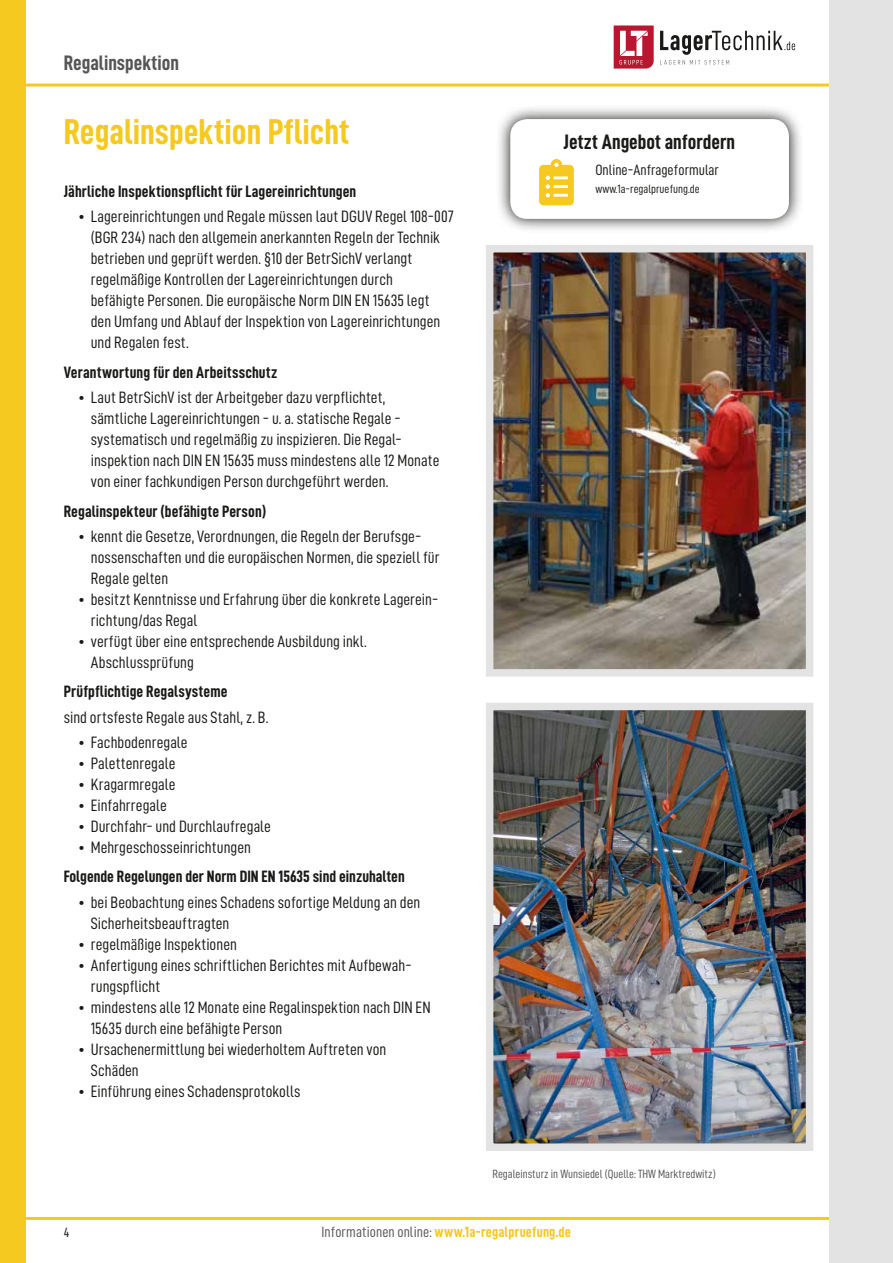
<style>
.page{position:relative;width:893px;height:1263px;background:#fff}
.page>*{position:absolute;margin:0;border:0;box-sizing:border-box;transform-origin:0 0}
.t1{font:36px "D DIN Condensed Bold";color:#f5c91f}
.t2{font:21px "D DIN Condensed Bold";color:#1a1a18}
.t3{font:21px "D DIN Condensed Bold";color:#565656}
.t4{font:16.5px/21px "D DIN Condensed";color:#1a1a18}
.t5{font:16.5px "D DIN Condensed Bold";letter-spacing:.005em;color:#1a1a18}
.t6{font:15px "D DIN Condensed Bold";letter-spacing:.01em;color:#f5c91f}
.t7{font:15px "D DIN Condensed";color:#1a1a18}
.t8{font:13.5px "D DIN Condensed";color:#1a1a18}
.t9{font:12px "D DIN Condensed";color:#565656}
.t10{font:12px "D DIN Condensed";color:#1a1a18}
.s1{font-family:"D DIN Condensed";color:#565656}
</style>
<div class="page">
<hr style="left:0;top:1217px;width:893px;height:3px;background:#f5c91f">
<hr style="left:0;top:84px;width:893px;height:3px;background:#f5c91f">
<div style="left:0;top:0;width:26px;height:1263px;background:#f5c91f"></div>
<svg style="left:660px;top:31px;width:135px;height:34px"></svg>
<svg style="left:614px;top:26px;width:40px;height:43px"></svg>
<div style="left:829px;top:0;width:64px;height:1263px;background:#e3e3e3"></div>
<img style="left:495px;top:712px;width:309px;height:430px">
<div style="left:486px;top:703px;width:327px;height:448px;border:8px solid #e3e3e3"></div>
<img style="left:495px;top:254px;width:309px;height:414px">
<div style="left:486px;top:245px;width:327px;height:432px;border:8px solid #e3e3e3"></div>
<svg style="left:499px;top:108px;width:301px;height:122px"></svg>
<div style="left:510px;top:119px;width:279px;height:100px;background:#fff;border-radius:17px"></div>
<svg style="left:539px;top:159px;width:35px;height:46px"></svg>
<p class="t3" style="left:64px;top:51px;width:117px">Regalinspektion</p>
<h1 class="t1" style="left:64px;top:112px;width:287px">Regalinspektion Pflicht</h1>
<p class="t5" style="left:64px;top:182px;width:294px">Jährliche Inspektionspflicht für Lagereinrichtungen</p>
<p class="t4" style="left:91px;top:206px;width:364px;text-indent:-13px">• Lagereinrichtungen und Regale müssen laut DGUV Regel 108-007 (BGR 234) nach den allgemein anerkannten Regeln der Technik betrieben und geprüft werden. §10 der BetrSichV verlangt regelmäßige Kontrollen der Lagereinrichtungen durch<br>befähigte Personen. Die europäische Norm DIN EN 15635 legt den Umfang und Ablauf der Inspektion von Lagereinrichtungen und Regalen fest.</p>
<p class="t5" style="left:64px;top:363px;width:215px">Verantwortung für den Arbeitsschutz</p>
<p class="t4" style="left:91px;top:386px;width:350px;text-indent:-13px">• Laut BetrSichV ist der Arbeitgeber dazu verpflichtet, sämtliche Lagereinrichtungen - u. a. statische Regale - systematisch und regelmäßig zu inspizieren. Die Regal&shy;inspektion nach DIN EN 15635 muss mindestens alle 12 Monate von einer fachkundigen Person durchgeführt werden.</p>
<p class="t5" style="left:64px;top:502px;width:204px">Regalinspekteur (befähigte Person)</p>
<p class="t4" style="left:91px;top:525px;width:350px;text-indent:-13px">• kennt die Gesetze, Verordnungen, die Regeln der Berufsge&shy;nossenschaften und die europäischen Normen, die speziell für<br>Regale gelten</p>
<p class="t4" style="left:91px;top:588px;width:349px;text-indent:-13px">• besitzt Kenntnisse und Erfahrung über die konkrete Lagerein&shy;richtung/das Regal</p>
<p class="t4" style="left:91px;top:630px;width:277px;text-indent:-13px">• verfügt über eine entsprechende Ausbildung inkl.<br>Abschlussprüfung</p>
<p class="t5" style="left:64px;top:682px;width:165px">Prüfpflichtige Regalsysteme</p>
<p class="t4" style="left:64px;top:706px;width:206px">sind ortsfeste Regale aus Stahl, z. B.</p>
<p class="t4" style="left:78px;top:731px;width:111px">• Fachbodenregale</p>
<p class="t4" style="left:78px;top:752px;width:99px">• Palettenregale</p>
<p class="t4" style="left:78px;top:773px;width:99px">• Kragarmregale</p>
<p class="t4" style="left:78px;top:794px;width:90px">• Einfahrregale</p>
<p class="t4" style="left:78px;top:815px;width:194px">• Durchfahr- und Durchlaufregale</p>
<p class="t4" style="left:78px;top:836px;width:174px">• Mehrgeschosseinrichtungen</p>
<p class="t5" style="left:64px;top:867px;width:342px">Folgende Regelungen der Norm DIN EN 15635 sind einzuhalten</p>
<p class="t4" style="left:91px;top:891px;width:331px;text-indent:-13px">• bei Beobachtung eines Schadens sofortige Meldung an den<br>Sicherheitsbeauftragten</p>
<p class="t4" style="left:78px;top:933px;width:160px">• regelmäßige Inspektionen</p>
<p class="t4" style="left:91px;top:954px;width:322px;text-indent:-13px">• Anfertigung eines schriftlichen Berichtes mit Aufbewah&shy;rungspflicht</p>
<p class="t4" style="left:91px;top:996px;width:341px;text-indent:-13px">• mindestens alle 12 Monate eine Regalinspektion nach DIN EN<br>15635 durch eine befähigte Person</p>
<p class="t4" style="left:91px;top:1038px;width:297px;text-indent:-13px">• Ursachenermittlung bei wiederholtem Auftreten von<br>Schäden</p>
<p class="t4" style="left:78px;top:1080px;width:224px">• Einführung eines Schadensprotokolls</p>
<p class="t2" style="left:563px;top:130px;width:173px">Jetzt Angebot anfordern</p>
<p class="t7" style="left:595px;top:161px;width:125px">Online-Anfrageformular</p>
<p class="t10" style="left:595px;top:183px;width:106px">www.1a-regalpruefung.de</p>
<p class="t9" style="left:492px;top:1167px;width:225px">Regaleinsturz in Wunsiedel (Quelle: THW Marktredwitz)</p>
<p class="t8" style="left:64px;top:1225px;width:7px">4</p>
<p class="t6" style="left:322px;top:1224px;width:251px"><span class="s1">Informationen online:</span> www.1a-regalpruefung.de</p>
</div>
